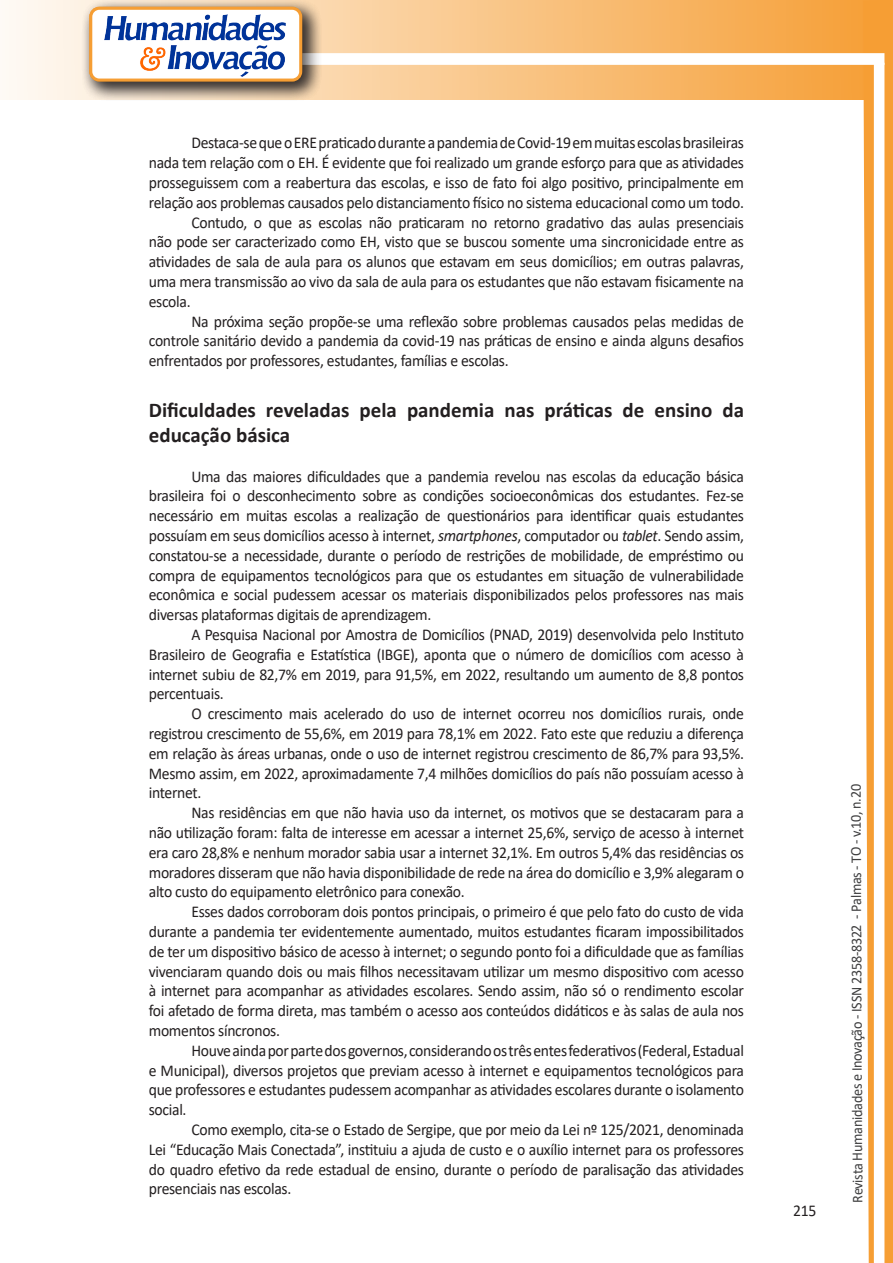
<style>
.page{position:relative;width:893px;height:1263px;background:#fff}
.page>*{position:absolute;margin:0;border:0;box-sizing:border-box;transform-origin:0 0}
.Titulo_2{font:700 21px/25.2px "Calibri";color:#231f20}
.texto{font:16.5px/19.8px "Calibri";letter-spacing:-.02em;color:#231f20;text-align:justify;scale:.95 1}
.t1{font:15px "Calibri";letter-spacing:-.025em;color:#3e3e3f;scale:.95 1}
.s1{font-style:italic}
</style>
<div class="page">
<svg style="left:5px;top:0;width:858px;height:100px;background:#f9c484"></svg>
<div style="left:302px;top:53px;width:582px;height:12px;background:#fff;border:2px solid #fff"></div>
<svg style="left:863px;top:0;width:30px;height:1263px"></svg>
<div style="left:81px;top:0;width:241px;height:102px;background:#231f20;opacity:.75"></div>
<div style="left:91px;top:8px;width:210px;height:72px;background:#fff;border-radius:9px"></div>
<img style="left:104px;top:14px;width:181px;height:62px">
<div style="left:89px;top:7px;width:213px;height:75px;border:3px solid #f69e34;border-radius:9px"></div>
<p class="texto" style="left:149px;top:133px;width:628px;text-indent:43px">Destaca-se que o ERE praticado durante a pandemia de Covid-19 em muitas escolas brasileiras nada tem relação com o EH. É evidente que foi realizado um grande esforço para que as atividades prosseguissem com a reabertura das escolas, e isso de fato foi algo positivo, principalmente em relação aos problemas causados pelo distanciamento físico no sistema educacional como um todo.</p>
<p class="texto" style="left:149px;top:212px;width:628px;text-indent:43px">Contudo, o que as escolas não praticaram no retorno gradativo das aulas presenciais não pode ser caracterizado como EH, visto que se buscou somente uma sincronicidade entre as atividades de sala de aula para os alunos que estavam em seus domicílios; em outras palavras, uma mera transmissão ao vivo da sala de aula para os estudantes que não estavam fisicamente na escola.</p>
<p class="texto" style="left:149px;top:311px;width:628px;text-indent:43px">Na próxima seção propõe-se uma reflexão sobre problemas causados pelas medidas de controle sanitário devido a pandemia da covid-19 nas práticas de ensino e ainda alguns desafios enfrentados por professores, estudantes, famílias e escolas.</p>
<p class="Titulo_2" style="left:149px;top:397px;width:597px">Dificuldades reveladas pela pandemia nas práticas de ensino da educação básica</p>
<p class="texto" style="left:149px;top:466px;width:628px;text-indent:43px">Uma das maiores dificuldades que a pandemia revelou nas escolas da educação básica brasileira foi o desconhecimento sobre as condições socioeconômicas dos estudantes. Fez-se necessário em muitas escolas a realização de questionários para identificar quais estudantes possuíam em seus domicílios acesso à internet, <span class="s1">smartphones</span>, computador ou <span class="s1">tablet</span>. Sendo assim, constatou-se a necessidade, durante o período de restrições de mobilidade, de empréstimo ou compra de equipamentos tecnológicos para que os estudantes em situação de vulnerabilidade econômica e social pudessem acessar os materiais disponibilizados pelos professores nas mais diversas plataformas digitais de aprendizagem.</p>
<p class="texto" style="left:149px;top:624px;width:628px;text-indent:43px">A Pesquisa Nacional por Amostra de Domicílios (PNAD, 2019) desenvolvida pelo Instituto Brasileiro de Geografia e Estatística (IBGE), aponta que o número de domicílios com acesso à internet subiu de 82,7% em 2019, para 91,5%, em 2022, resultando um aumento de 8,8 pontos percentuais.</p>
<p class="texto" style="left:149px;top:703px;width:628px;text-indent:43px">O crescimento mais acelerado do uso de internet ocorreu nos domicílios rurais, onde registrou crescimento de 55,6%, em 2019 para 78,1% em 2022. Fato este que reduziu a diferença em relação às áreas urbanas, onde o uso de internet registrou crescimento de 86,7% para 93,5%.<br>Mesmo assim, em 2022, aproximadamente 7,4 milhões domicílios do país não possuíam acesso à internet.</p>
<p class="texto" style="left:149px;top:802px;width:628px;text-indent:43px">Nas residências em que não havia uso da internet, os motivos que se destacaram para a não utilização foram: falta de interesse em acessar a internet 25,6%, serviço de acesso à internet era caro 28,8% e nenhum morador sabia usar a internet 32,1%. Em outros 5,4% das residências os moradores disseram que não havia disponibilidade de rede na área do domicílio e 3,9% alegaram o alto custo do equipamento eletrônico para conexão.</p>
<p class="texto" style="left:149px;top:901px;width:628px;text-indent:43px">Esses dados corroboram dois pontos principais, o primeiro é que pelo fato do custo de vida durante a pandemia ter evidentemente aumentado, muitos estudantes ficaram impossibilitados de ter um dispositivo básico de acesso à internet; o segundo ponto foi a dificuldade que as famílias vivenciaram quando dois ou mais filhos necessitavam utilizar um mesmo dispositivo com acesso à internet para acompanhar as atividades escolares. Sendo assim, não só o rendimento escolar foi afetado de forma direta, mas também o acesso aos conteúdos didáticos e às salas de aula nos momentos síncronos.</p>
<p class="texto" style="left:149px;top:1040px;width:628px;text-indent:43px">Houve ainda por parte dos governos, considerando os três entes federativos (Federal, Estadual e Municipal), diversos projetos que previam acesso à internet e equipamentos tecnológicos para que professores e estudantes pudessem acompanhar as atividades escolares durante o isolamento social.</p>
<p class="texto" style="left:149px;top:1119px;width:628px;text-indent:43px">Como exemplo, cita-se o Estado de Sergipe, que por meio da Lei nº 125/2021, denominada Lei “Educação Mais Conectada”, instituiu a ajuda de custo e o auxílio internet para os professores do quadro efetivo da rede estadual de ensino, durante o período de paralisação das atividades presenciais nas escolas.</p>
<p class="texto" style="left:793px;top:1200px;width:26px">215</p>
<p class="t1" style="left:846px;top:1203px;width:442px;rotate:-90deg">Revista Humanidades e Inovação - ISSN 2358-8322 - Palmas - TO - v.10, n.20</p>
</div>
